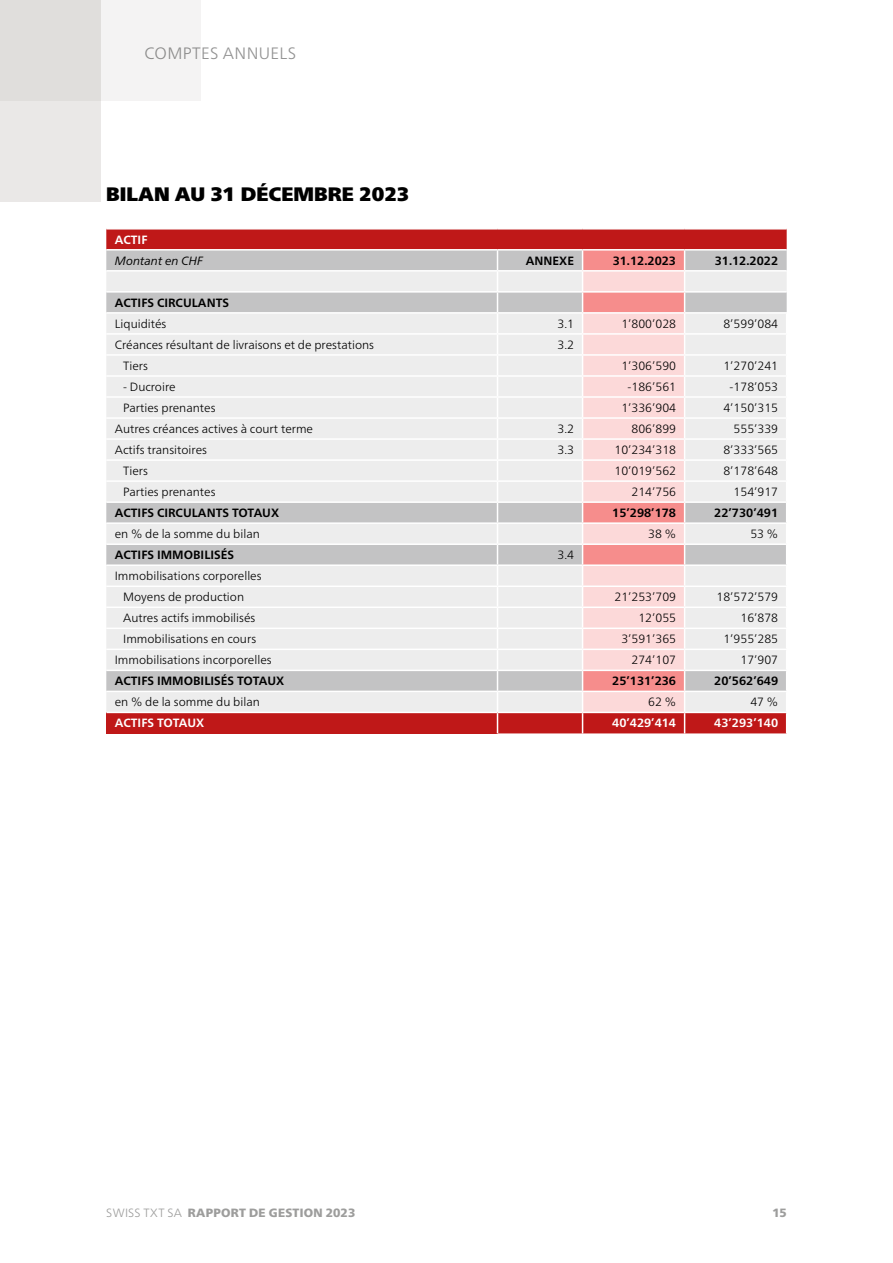
<style>
.page{position:relative;width:893px;height:1263px;background:#fff}
.page>*{position:absolute;margin:0;border:0;box-sizing:border-box;transform-origin:0 0}
.t1{font:19.5px "Frutiger Neue LT Pro X Black";color:#000}
.t2{font:300 16.5px "Frutiger Neue LT Pro";letter-spacing:.02em;color:#929292}
.t3{font:300 12px "Frutiger Neue LT Pro";color:#000}
.t4{font:700 12px "Frutiger Neue LT Pro";color:#000}
.t5{font:700 12px "Frutiger Neue LT Pro";color:#fff}
.t6{font:900 12px "Frutiger Neue LT Pro";letter-spacing:.02em;color:#9d9d9c}
.t7{font:italic 12px "Frutiger Neue LT Pro";color:#000}
.s1{font-weight:300}
</style>
<div class="page">
<div style="left:106px;top:230px;width:681px;height:503px;background:#bf1818"></div>
<div style="left:106px;top:251px;width:391px;height:19px;background:#c3c3c4"></div>
<div style="left:498px;top:251px;width:289px;height:19px;background:#c3c3c4"></div>
<svg style="left:106px;top:272px;width:391px;height:440px;background:#e5e5e5"></svg>
<svg style="left:498px;top:272px;width:289px;height:440px;background:#e5e5e5"></svg>
<div style="left:106px;top:712px;width:391px;height:21px;background:#bf1818"></div>
<hr style="left:106px;top:249px;width:391px;height:2px;background:#fff">
<hr style="left:497px;top:249px;width:86px;height:2px;background:#fff">
<hr style="left:583px;top:249px;width:102px;height:2px;background:#fff">
<hr style="left:685px;top:249px;width:102px;height:2px;background:#fff">
<hr style="left:106px;top:270px;width:391px;height:2px;background:#fff">
<hr style="left:497px;top:270px;width:86px;height:2px;background:#fff">
<hr style="left:685px;top:270px;width:102px;height:2px;background:#fff">
<hr style="left:106px;top:291px;width:391px;height:2px;background:#fff">
<hr style="left:497px;top:291px;width:86px;height:2px;background:#fff">
<hr style="left:685px;top:291px;width:102px;height:2px;background:#fff">
<hr style="left:106px;top:312px;width:391px;height:2px;background:#fff">
<hr style="left:497px;top:312px;width:86px;height:2px;background:#fff">
<hr style="left:685px;top:312px;width:102px;height:2px;background:#fff">
<hr style="left:106px;top:333px;width:391px;height:2px;background:#fff">
<hr style="left:497px;top:333px;width:86px;height:2px;background:#fff">
<hr style="left:685px;top:333px;width:102px;height:2px;background:#fff">
<hr style="left:106px;top:354px;width:391px;height:2px;background:#fff">
<hr style="left:497px;top:354px;width:86px;height:2px;background:#fff">
<hr style="left:685px;top:354px;width:102px;height:2px;background:#fff">
<hr style="left:106px;top:375px;width:391px;height:2px;background:#fff">
<hr style="left:497px;top:375px;width:86px;height:2px;background:#fff">
<hr style="left:685px;top:375px;width:102px;height:2px;background:#fff">
<hr style="left:106px;top:396px;width:391px;height:2px;background:#fff">
<hr style="left:497px;top:396px;width:86px;height:2px;background:#fff">
<hr style="left:685px;top:396px;width:102px;height:2px;background:#fff">
<hr style="left:106px;top:417px;width:391px;height:2px;background:#fff">
<hr style="left:497px;top:417px;width:86px;height:2px;background:#fff">
<hr style="left:685px;top:417px;width:102px;height:2px;background:#fff">
<hr style="left:106px;top:438px;width:391px;height:2px;background:#fff">
<hr style="left:497px;top:438px;width:86px;height:2px;background:#fff">
<hr style="left:685px;top:438px;width:102px;height:2px;background:#fff">
<hr style="left:106px;top:459px;width:391px;height:2px;background:#fff">
<hr style="left:497px;top:459px;width:86px;height:2px;background:#fff">
<hr style="left:685px;top:459px;width:102px;height:2px;background:#fff">
<hr style="left:106px;top:480px;width:391px;height:2px;background:#fff">
<hr style="left:497px;top:480px;width:86px;height:2px;background:#fff">
<hr style="left:685px;top:480px;width:102px;height:2px;background:#fff">
<hr style="left:106px;top:501px;width:391px;height:2px;background:#fff">
<hr style="left:497px;top:501px;width:86px;height:2px;background:#fff">
<hr style="left:685px;top:501px;width:102px;height:2px;background:#fff">
<hr style="left:106px;top:522px;width:391px;height:2px;background:#fff">
<hr style="left:497px;top:522px;width:86px;height:2px;background:#fff">
<hr style="left:685px;top:522px;width:102px;height:2px;background:#fff">
<hr style="left:106px;top:543px;width:391px;height:2px;background:#fff">
<hr style="left:497px;top:543px;width:86px;height:2px;background:#fff">
<hr style="left:685px;top:543px;width:102px;height:2px;background:#fff">
<hr style="left:106px;top:564px;width:391px;height:2px;background:#fff">
<hr style="left:497px;top:564px;width:86px;height:2px;background:#fff">
<hr style="left:685px;top:564px;width:102px;height:2px;background:#fff">
<hr style="left:106px;top:585px;width:391px;height:2px;background:#fff">
<hr style="left:497px;top:585px;width:86px;height:2px;background:#fff">
<hr style="left:685px;top:585px;width:102px;height:2px;background:#fff">
<hr style="left:106px;top:606px;width:391px;height:2px;background:#fff">
<hr style="left:497px;top:606px;width:86px;height:2px;background:#fff">
<hr style="left:685px;top:606px;width:102px;height:2px;background:#fff">
<hr style="left:106px;top:627px;width:391px;height:2px;background:#fff">
<hr style="left:497px;top:627px;width:86px;height:2px;background:#fff">
<hr style="left:685px;top:627px;width:102px;height:2px;background:#fff">
<hr style="left:106px;top:649px;width:391px;height:1px;background:#fff">
<hr style="left:497px;top:649px;width:86px;height:1px;background:#fff">
<hr style="left:685px;top:649px;width:102px;height:1px;background:#fff">
<hr style="left:106px;top:670px;width:391px;height:1px;background:#fff">
<hr style="left:497px;top:670px;width:86px;height:1px;background:#fff">
<hr style="left:685px;top:670px;width:102px;height:1px;background:#fff">
<hr style="left:106px;top:691px;width:391px;height:1px;background:#fff">
<hr style="left:497px;top:691px;width:86px;height:1px;background:#fff">
<hr style="left:685px;top:691px;width:102px;height:1px;background:#fff">
<hr style="left:106px;top:712px;width:391px;height:1px;background:#fff">
<hr style="left:497px;top:712px;width:86px;height:1px;background:#fff">
<svg style="left:497px;top:251px;width:1px;height:482px"></svg>
<hr style="left:685px;top:712px;width:102px;height:1px;background:#fff">
<svg style="left:582px;top:250px;width:103px;height:483px;background:#f8c5c5"></svg>
<svg style="left:786px;top:314px;width:1px;height:419px"></svg>
<div style="left:0;top:0;width:201px;height:100px;background:#f4f3f3"></div>
<div style="left:0;top:0;width:100px;height:201px;background:#e0dedc"></div>
<h2 class="t2" style="left:145px;top:44px;width:153px">COMPTES ANNUELS</h2>
<h2 class="t1" style="left:106px;top:182px;width:305px">BILAN AU 31 DÉCEMBRE 2023</h2>
<h3 class="t5" style="left:115px;top:233px;width:34px">ACTIF</h3>
<p class="t7" style="left:115px;top:254px;width:90px">Montant en CHF</p>
<p class="t4" style="left:526px;top:254px;width:50px">ANNEXE</p>
<p class="t4" style="left:613px;top:254px;width:65px">31.12.2023</p>
<p class="t4" style="left:715px;top:254px;width:65px">31.12.2022</p>
<p class="t4" style="left:115px;top:296px;width:116px">ACTIFS CIRCULANTS</p>
<p class="t3" style="left:115px;top:316px;width:53px">Liquidités</p>
<p class="t3" style="left:557px;top:316px;width:18px">3.1</p>
<p class="t3" style="left:621px;top:316px;width:56px">1’800’028</p>
<p class="t3" style="left:723px;top:316px;width:56px">8’599’084</p>
<p class="t3" style="left:115px;top:337px;width:261px">Créances résultant de livraisons et de prestations</p>
<p class="t3" style="left:557px;top:337px;width:18px">3.2</p>
<p class="t3" style="left:123px;top:359px;width:26px">Tiers</p>
<p class="t3" style="left:621px;top:359px;width:56px">1’306’590</p>
<p class="t3" style="left:723px;top:359px;width:56px">1’270’241</p>
<p class="t3" style="left:123px;top:380px;width:54px">- Ducroire</p>
<p class="t3" style="left:628px;top:380px;width:50px">-186’561</p>
<p class="t3" style="left:730px;top:380px;width:50px">-178’053</p>
<p class="t3" style="left:123px;top:401px;width:94px">Parties prenantes</p>
<p class="t3" style="left:621px;top:401px;width:56px">1’336’904</p>
<p class="t3" style="left:723px;top:401px;width:56px">4’150’315</p>
<p class="t3" style="left:115px;top:422px;width:200px">Autres créances actives à court terme</p>
<p class="t3" style="left:557px;top:422px;width:18px">3.2</p>
<p class="t3" style="left:631px;top:422px;width:46px">806’899</p>
<p class="t3" style="left:733px;top:422px;width:46px">555’339</p>
<p class="t3" style="left:115px;top:443px;width:94px">Actifs transitoires</p>
<p class="t3" style="left:557px;top:443px;width:18px">3.3</p>
<p class="t3" style="left:614px;top:443px;width:63px">10’234’318</p>
<p class="t3" style="left:723px;top:443px;width:56px">8’333’565</p>
<p class="t3" style="left:123px;top:464px;width:26px">Tiers</p>
<p class="t3" style="left:614px;top:464px;width:63px">10’019’562</p>
<p class="t3" style="left:723px;top:464px;width:56px">8’178’648</p>
<p class="t3" style="left:123px;top:485px;width:94px">Parties prenantes</p>
<p class="t3" style="left:631px;top:485px;width:46px">214’756</p>
<p class="t3" style="left:733px;top:485px;width:46px">154’917</p>
<p class="t4" style="left:115px;top:506px;width:166px">ACTIFS CIRCULANTS TOTAUX</p>
<p class="t4" style="left:612px;top:506px;width:65px">15’298’178</p>
<p class="t4" style="left:714px;top:506px;width:65px">22’730’491</p>
<p class="t3" style="left:115px;top:527px;width:147px">en % de la somme du bilan</p>
<p class="t3" style="left:648px;top:527px;width:29px">38 %</p>
<p class="t3" style="left:750px;top:527px;width:29px">53 %</p>
<p class="t4" style="left:115px;top:548px;width:121px">ACTIFS IMMOBILISÉS</p>
<p class="t3" style="left:557px;top:548px;width:18px">3.4</p>
<p class="t3" style="left:115px;top:569px;width:148px">Immobilisations corporelles</p>
<p class="t3" style="left:123px;top:590px;width:122px">Moyens de production</p>
<p class="t3" style="left:614px;top:590px;width:63px">21’253’709</p>
<p class="t3" style="left:716px;top:590px;width:63px">18’572’579</p>
<p class="t3" style="left:123px;top:611px;width:134px">Autres actifs immobilisés</p>
<p class="t3" style="left:638px;top:611px;width:39px">12’055</p>
<p class="t3" style="left:740px;top:611px;width:39px">16’878</p>
<p class="t3" style="left:123px;top:632px;width:134px">Immobilisations en cours</p>
<p class="t3" style="left:621px;top:632px;width:56px">3’591’365</p>
<p class="t3" style="left:723px;top:632px;width:56px">1’955’285</p>
<p class="t3" style="left:115px;top:653px;width:158px">Immobilisations incorporelles</p>
<p class="t3" style="left:631px;top:653px;width:46px">274’107</p>
<p class="t3" style="left:740px;top:653px;width:39px">17’907</p>
<p class="t4" style="left:115px;top:674px;width:171px">ACTIFS IMMOBILISÉS TOTAUX</p>
<p class="t4" style="left:612px;top:674px;width:65px">25’131’236</p>
<p class="t4" style="left:714px;top:674px;width:65px">20’562’649</p>
<p class="t3" style="left:115px;top:695px;width:147px">en % de la somme du bilan</p>
<p class="t3" style="left:648px;top:695px;width:29px">62 %</p>
<p class="t3" style="left:750px;top:695px;width:29px">47 %</p>
<p class="t5" style="left:115px;top:716px;width:91px">ACTIFS TOTAUX</p>
<p class="t5" style="left:612px;top:716px;width:65px">40’429’414</p>
<p class="t5" style="left:714px;top:716px;width:65px">43’293’140</p>
<p class="t6" style="left:106px;top:1206px;width:251px"><span class="s1">SWISS TXT SA</span> RAPPORT DE GESTION 2023</p>
<p class="t6" style="left:772px;top:1206px;width:16px">15</p>
</div>
